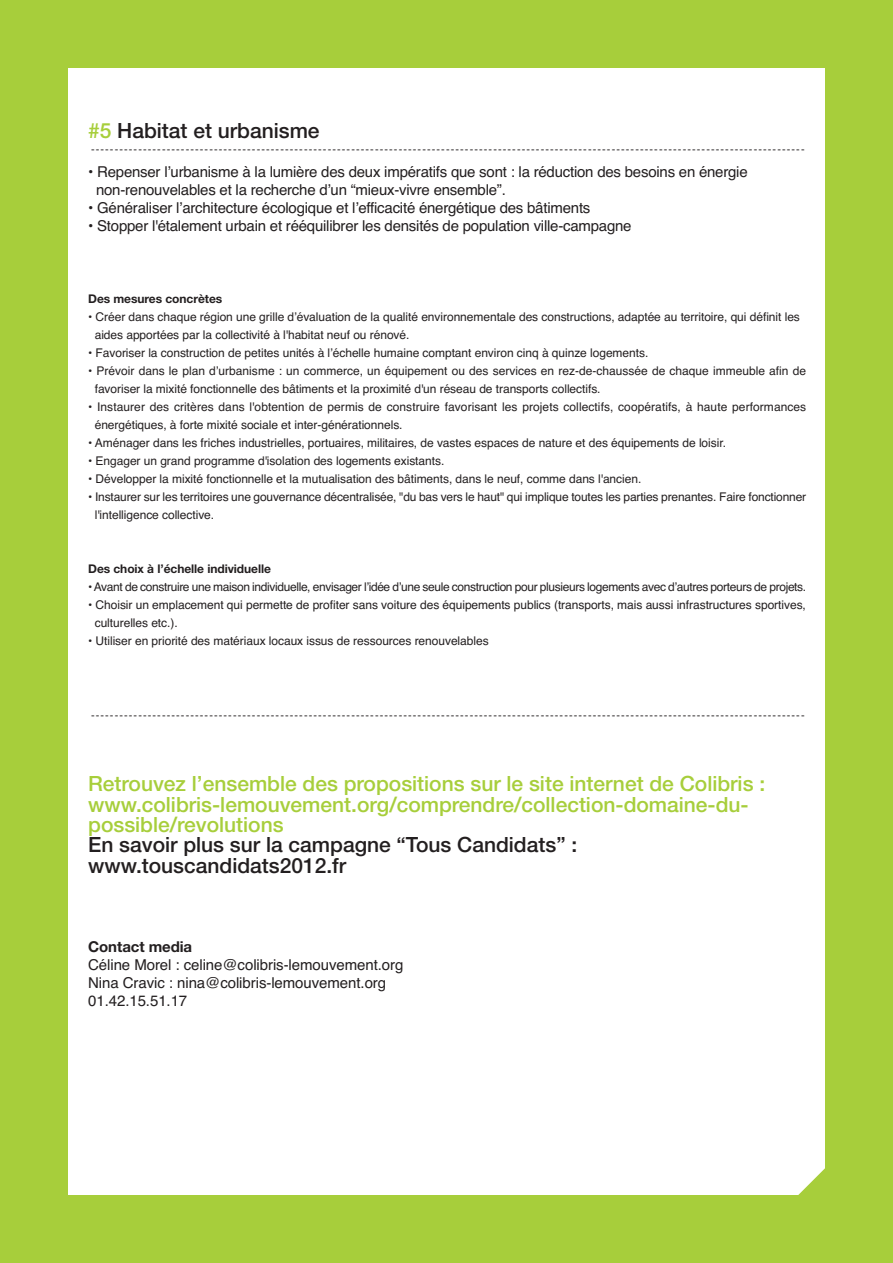
<style>
.page{position:relative;width:893px;height:1263px;background:#a7ce3b}
.page>*{position:absolute;margin:0;border:0;box-sizing:border-box;transform-origin:0 0}
.t1{font:500 21px/20.4px "Helvetica Neue";color:#a7ce3b}
.t2{font:500 21px/20.4px "Helvetica Neue";color:#231f20}
.t3{font:15px/18px "Helvetica";letter-spacing:-.015em;color:#231f20}
.t4{font:700 15px "Helvetica Neue";letter-spacing:-.005em;color:#231f20}
.t5{font:12px/18px "Helvetica";letter-spacing:-.005em;color:#231f20}
.t6{font:12px "Helvetica";letter-spacing:-.03em;color:#231f20}
.t7{font:700 12px "Helvetica Neue";letter-spacing:-.005em;color:#231f20}
.t8{font:500 expanded 7.5px "Helvetica Neue";color:#231f20}
.s1{color:#a7ce3b}
</style>
<div class="page">
<div style="left:68px;top:68px;width:757px;height:1127px;background:#fff"></div>
<svg style="left:798px;top:1168px;width:27px;height:27px"></svg>
<h1 class="t2" style="left:88px;top:123px;width:233px"><span class="s1">#5</span> Habitat et urbanisme</h1>
<p class="t3" style="left:96px;top:164px;width:653px;text-indent:-8px">• Repenser lʼurbanisme à la lumière des deux impératifs que sont : la réduction des besoins en énergie non-renouvelables et la recherche dʼun “mieux-vivre ensemble”.</p>
<p class="t3" style="left:88px;top:200px;width:504px">• Généraliser lʼarchitecture écologique et lʼefficacité énergétique des bâtiments</p>
<p class="t3" style="left:88px;top:218px;width:545px">• Stopper l'étalement urbain et rééquilibrer les densités de population ville-campagne</p>
<p class="t8" style="left:91px;top:147px;width:715px">-------------------------------------------------------------------------------------------------------------------------------------------------------</p>
<p class="t7" style="left:88px;top:294px;width:136px">Des mesures concrètes</p>
<p class="t5" style="left:95px;top:309px;width:707px;text-indent:-7px">• Créer dans chaque région une grille dʼévaluation de la qualité environnementale des constructions, adaptée au territoire, qui définit les aides apportées par la collectivité à l'habitat neuf ou rénové.</p>
<p class="t5" style="left:88px;top:345px;width:562px">• Favoriser la construction de petites unités à lʼéchelle humaine comptant environ cinq à quinze logements.</p>
<p class="t5" style="left:95px;top:363px;width:713px;text-indent:-7px">• Prévoir dans le plan dʼurbanisme : un commerce, un équipement ou des services en rez-de-chaussée de chaque immeuble afin de favoriser la mixité fonctionnelle des bâtiments et la proximité d'un réseau de transports collectifs.</p>
<p class="t5" style="left:95px;top:399px;width:713px;text-indent:-7px">• Instaurer des critères dans l'obtention de permis de construire favorisant les projets collectifs, coopératifs, à haute performances énergétiques, à forte mixité sociale et inter-générationnels.</p>
<p class="t5" style="left:88px;top:435px;width:639px">• Aménager dans les friches industrielles, portuaires, militaires, de vastes espaces de nature et des équipements de loisir.</p>
<p class="t5" style="left:88px;top:453px;width:358px">• Engager un grand programme d'isolation des logements existants.</p>
<p class="t5" style="left:88px;top:471px;width:555px">• Développer la mixité fonctionnelle et la mutualisation des bâtiments, dans le neuf, comme dans l'ancien.</p>
<p class="t5" style="left:95px;top:489px;width:713px;text-indent:-7px">• Instaurer sur les territoires une gouvernance décentralisée, "du bas vers le haut" qui implique toutes les parties prenantes. Faire fonctionner l'intelligence collective.</p>
<p class="t7" style="left:88px;top:564px;width:184px">Des choix à l’échelle individuelle</p>
<p class="t6" style="left:88px;top:582px;width:720px">• Avant de construire une maison individuelle, envisager lʼidée dʼune seule construction pour plusieurs logements avec dʼautres porteurs de projets.</p>
<p class="t5" style="left:95px;top:597px;width:713px;text-indent:-7px">• Choisir un emplacement qui permette de profiter sans voiture des équipements publics (transports, mais aussi infrastructures sportives, culturelles etc.).</p>
<p class="t5" style="left:88px;top:633px;width:402px">• Utiliser en priorité des matériaux locaux issus de ressources renouvelables</p>
<p class="t8" style="left:91px;top:712px;width:715px">-------------------------------------------------------------------------------------------------------------------------------------------------------</p>
<h1 class="t1" style="left:88px;top:776px;width:678px">Retrouvez l’ensemble des propositions sur le site internet de Colibris : www.colibris-lemouvement.org/comprendre/collection-domaine-du&shy;possible/revolutions</h1>
<h1 class="t2" style="left:88px;top:837px;width:491px">En savoir plus sur la campagne “Tous Candidats” : www.touscandidats2012.fr</h1>
<p class="t4" style="left:88px;top:941px;width:105px">Contact media</p>
<p class="t3" style="left:88px;top:957px;width:317px">Céline Morel : celine@colibris-lemouvement.org<br>Nina Cravic : nina@colibris-lemouvement.org<br>01.42.15.51.17</p>
</div>
